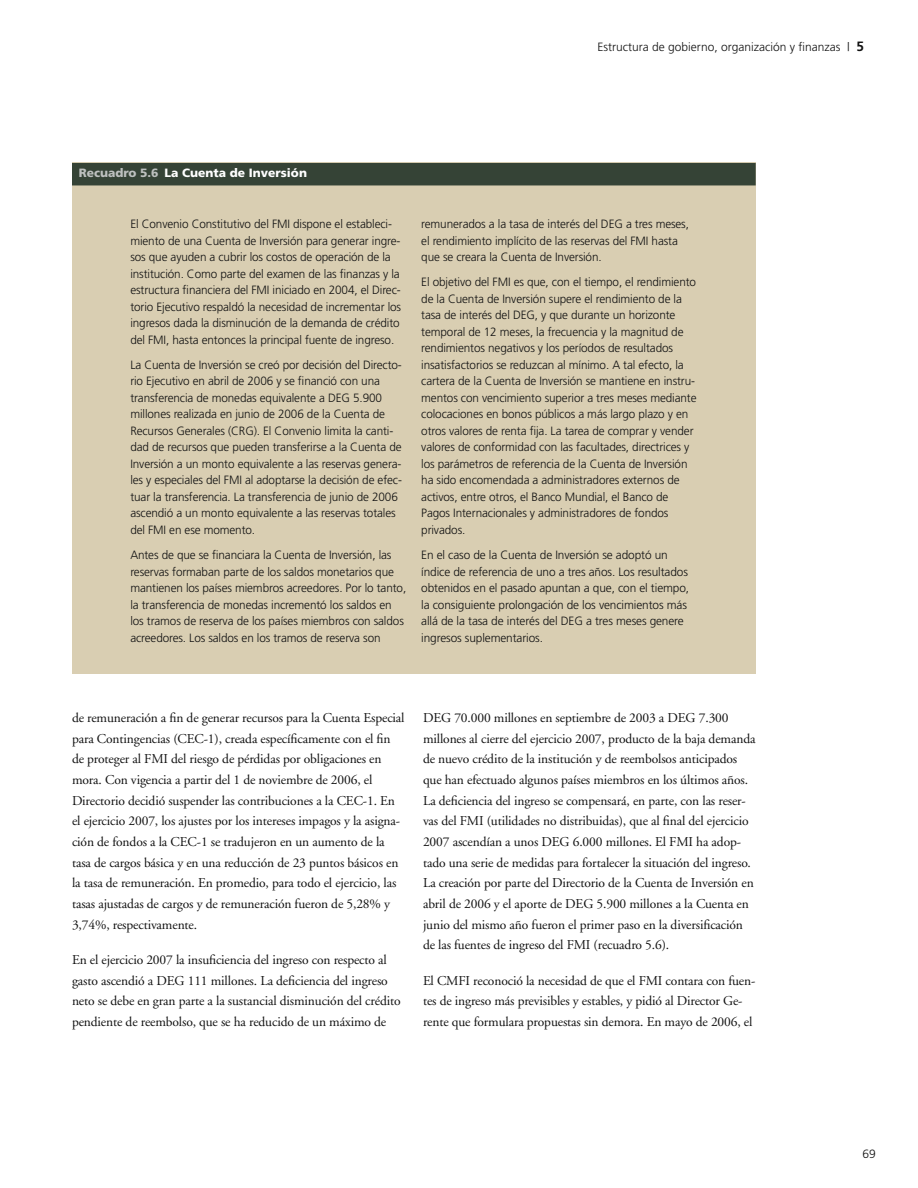
<style>
.page{position:relative;width:918px;height:1188px;background:#fff}
.page>*{position:absolute;margin:0;border:0;box-sizing:border-box;transform-origin:0 0}
.t1{font:13.5px/20.7px "Adobe Garamond";letter-spacing:-.01em;color:#121212}
.t2{font:300 12px/16.5px "Frutiger";letter-spacing:-.01em;color:#121212}
.t3{font:900 12px "Frutiger";color:#fff}
.s1{font-weight:700;font-size:13.5px}
.s2{color:#bdc0bf}
</style>
<div class="page">
<div style="left:72px;top:162px;width:684px;height:512px;background:#d9ceb2"></div>
<div style="left:72px;top:163px;width:684px;height:22px;background:#354336"></div>
<p class="t2" style="left:598px;top:39px;width:268px">Estructura de gobierno, organización y finanzas | <span class="s1">5</span></p>
<p class="t3" style="left:79px;top:166px;width:230px"><span class="s2">Recuadro 5.6</span> La Cuenta de Inversión</p>
<p class="t2" style="left:130px;top:216px;width:272px">El Convenio Constitutivo del FMI dispone el estableci&shy;miento de una Cuenta de Inversión para generar ingre&shy;sos que ayuden a cubrir los costos de operación de la institución. Como parte del examen de las finanzas y la estructura financiera del FMI iniciado en 2004, el Direc&shy;torio Ejecutivo respaldó la necesidad de incrementar los ingresos dada la disminución de la demanda de crédito del FMI, hasta entonces la principal fuente de ingreso.</p>
<p class="t2" style="left:130px;top:357px;width:273px">La Cuenta de Inversión se creó por decisión del Directo&shy;rio Ejecutivo en abril de 2006 y se financió con una transferencia de monedas equivalente a DEG 5.900 millones realizada en junio de 2006 de la Cuenta de Recursos Generales (CRG). El Convenio limita la canti&shy;dad de recursos que pueden transferirse a la Cuenta de Inversión a un monto equivalente a las reservas genera&shy;les y especiales del FMI al adoptarse la decisión de efec&shy;tuar la transferencia. La transferencia de junio de 2006 ascendió a un monto equivalente a las reservas totales del FMI en ese momento.</p>
<p class="t2" style="left:130px;top:547px;width:277px">Antes de que se financiara la Cuenta de Inversión, las reservas formaban parte de los saldos monetarios que mantienen los países miembros acreedores. Por lo tanto, la transferencia de monedas incrementó los saldos en los tramos de reserva de los países miembros con saldos acreedores. Los saldos en los tramos de reserva son</p>
<p class="t2" style="left:421px;top:216px;width:269px">remunerados a la tasa de interés del DEG a tres meses, el rendimiento implícito de las reservas del FMI hasta que se creara la Cuenta de Inversión.</p>
<p class="t2" style="left:421px;top:274px;width:277px">El objetivo del FMI es que, con el tiempo, el rendimiento de la Cuenta de Inversión supere el rendimiento de la tasa de interés del DEG, y que durante un horizonte temporal de 12 meses, la frecuencia y la magnitud de rendimientos negativos y los períodos de resultados insatisfactorios se reduzcan al mínimo. A tal efecto, la cartera de la Cuenta de Inversión se mantiene en instru&shy;mentos con vencimiento superior a tres meses mediante colocaciones en bonos públicos a más largo plazo y en otros valores de renta fija. La tarea de comprar y vender valores de conformidad con las facultades, directrices y los parámetros de referencia de la Cuenta de Inversión ha sido encomendada a administradores externos de activos, entre otros, el Banco Mundial, el Banco de Pagos Internacionales y administradores de fondos privados.</p>
<p class="t2" style="left:421px;top:547px;width:269px">En el caso de la Cuenta de Inversión se adoptó un índice de referencia de uno a tres años. Los resultados obtenidos en el pasado apuntan a que, con el tiempo, la consiguiente prolongación de los vencimientos más allá de la tasa de interés del DEG a tres meses genere ingresos suplementarios.</p>
<p class="t1" style="left:72px;top:708px;width:334px">de remuneración a fin de generar recursos para la Cuenta Especial para Contingencias (CEC-1), creada específicamente con el fin de proteger al FMI del riesgo de pérdidas por obligaciones en mora. Con vigencia a partir del 1 de noviembre de 2006, el Directorio decidió suspender las contribuciones a la CEC-1. En el ejercicio 2007, los ajustes por los intereses impagos y la asigna&shy;ción de fondos a la CEC-1 se tradujeron en un aumento de la tasa de cargos básica y en una reducción de 23 puntos básicos en la tasa de remuneración. En promedio, para todo el ejercicio, las tasas ajustadas de cargos y de remuneración fueron de 5,28% y 3,74%, respectivamente.</p>
<p class="t1" style="left:72px;top:950px;width:330px">En el ejercicio 2007 la insuficiencia del ingreso con respecto al gasto ascendió a DEG 111 millones. La deficiencia del ingreso neto se debe en gran parte a la sustancial disminución del crédito pendiente de reembolso, que se ha reducido de un máximo de</p>
<p class="t1" style="left:423px;top:708px;width:334px">DEG 70.000 millones en septiembre de 2003 a DEG 7.300 millones al cierre del ejercicio 2007, producto de la baja demanda de nuevo crédito de la institución y de reembolsos anticipados que han efectuado algunos países miembros en los últimos años.<br>La deficiencia del ingreso se compensará, en parte, con las reser&shy;vas del FMI (utilidades no distribuidas), que al final del ejercicio 2007 ascendían a unos DEG 6.000 millones. El FMI ha adop&shy;tado una serie de medidas para fortalecer la situación del ingreso.<br>La creación por parte del Directorio de la Cuenta de Inversión en abril de 2006 y el aporte de DEG 5.900 millones a la Cuenta en junio del mismo año fueron el primer paso en la diversificación de las fuentes de ingreso del FMI (recuadro 5.6).</p>
<p class="t1" style="left:423px;top:970px;width:334px">El CMFI reconoció la necesidad de que el FMI contara con fuen&shy;tes de ingreso más previsibles y estables, y pidió al Director Ge&shy;rente que formulara propuestas sin demora. En mayo de 2006, el</p>
<p class="t2" style="left:862px;top:1145px;width:15px">69</p>
</div>
